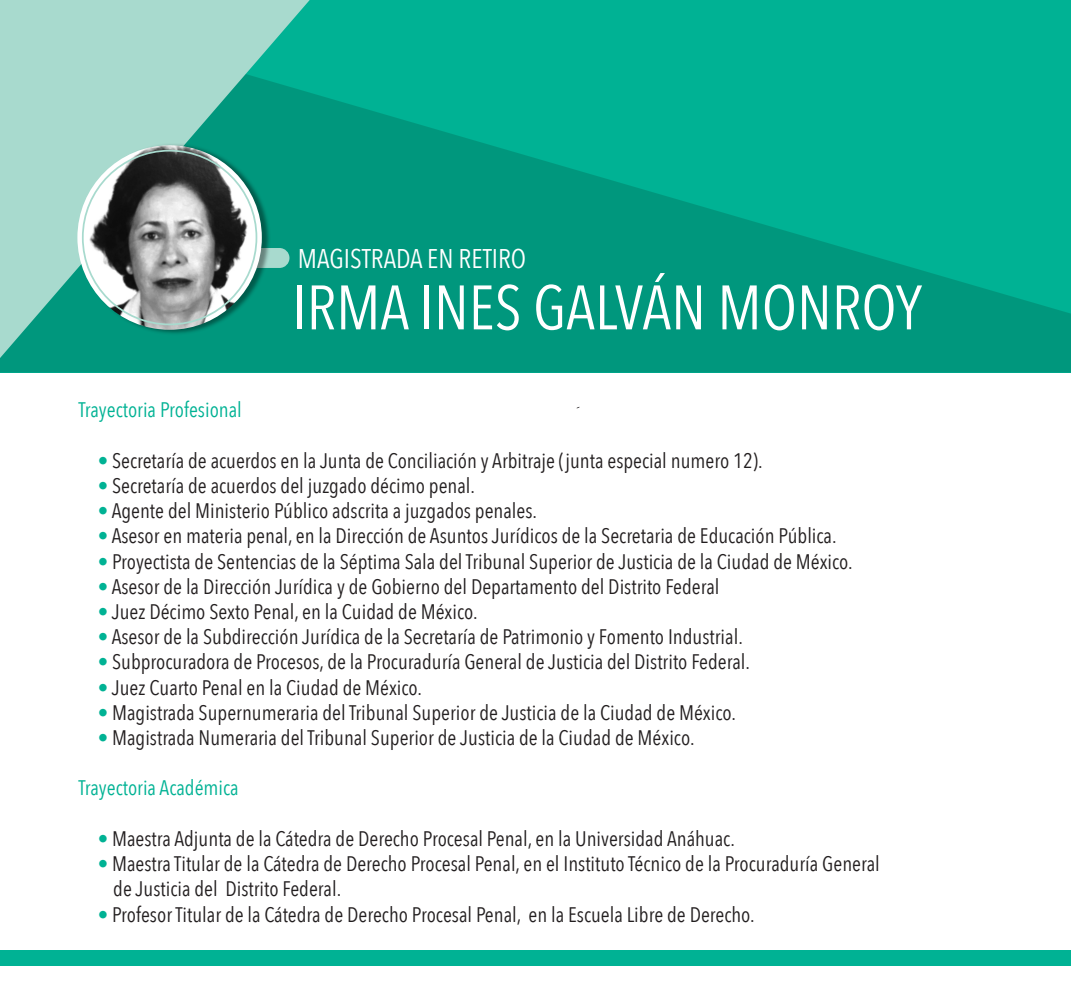
<style>
.page{position:relative;width:1071px;height:987px;background:#fff}
.page>*{position:absolute;margin:0;border:0;box-sizing:border-box;transform-origin:0 0}
.t1{font:61.95px "Avenir Next Condensed";color:#fff}
.t2{font:26.95px "Avenir Next Condensed";color:#fff}
.t3{font:21px/25.2px "Avenir Next Condensed";color:#231f20}
.t4{font:21px "Avenir Next Condensed";color:#00b294}
.s1{color:#00b294}
</style>
<div class="page">
<svg style="left:0;top:2px;width:1071px;height:370px;background:#00a589"></svg>
<svg style="left:0;top:0;width:343px;height:368px;background:#6cc4b3"></svg>
<img style="left:72px;top:128px;width:229px;height:241px">
<img style="left:77px;top:145px;width:185px;height:185px;border-radius:92px">
<div style="left:0;top:950px;width:1071px;height:15px;background:#00b294"></div>
<p class="t2" style="left:298px;top:235px;width:230px">MAGISTRADA EN RETIRO</p>
<h1 class="t1" style="left:292px;top:255px;width:631px">IRMA INES GALVÁN MONROY</h1>
<p class="t4" style="left:78px;top:392px;width:165px">Trayectoria Profesional</p>
<p class="t3" style="left:98px;top:447px;width:667px"><span class="s1">•</span> Secretaría de acuerdos en la Junta de Conciliación y Arbitraje (junta especial numero 12).</p>
<p class="t3" style="left:98px;top:472px;width:379px"><span class="s1">•</span> Secretaría de acuerdos del juzgado décimo penal.</p>
<p class="t3" style="left:98px;top:497px;width:441px"><span class="s1">•</span> Agente del Ministerio Público adscrita a juzgados penales.</p>
<p class="t3" style="left:98px;top:522px;width:740px"><span class="s1">•</span> Asesor en materia penal, en la Dirección de Asuntos Jurídicos de la Secretaria de Educación Pública.</p>
<p class="t3" style="left:98px;top:547px;width:757px"><span class="s1">•</span> Proyectista de Sentencias de la Séptima Sala del Tribunal Superior de Justicia de la Ciudad de México.</p>
<p class="t3" style="left:98px;top:573px;width:623px"><span class="s1">•</span> Asesor de la Dirección Jurídica y de Gobierno del Departamento del Distrito Federal</p>
<p class="t3" style="left:98px;top:598px;width:382px"><span class="s1">•</span> Juez Décimo Sexto Penal, en la Cuidad de México.</p>
<p class="t3" style="left:98px;top:623px;width:647px"><span class="s1">•</span> Asesor de la Subdirección Jurídica de la Secretaría de Patrimonio y Fomento Industrial.</p>
<p class="t3" style="left:98px;top:648px;width:654px"><span class="s1">•</span> Subprocuradora de Procesos, de la Procuraduría General de Justicia del Distrito Federal.</p>
<p class="t3" style="left:98px;top:673px;width:326px"><span class="s1">•</span> Juez Cuarto Penal en la Ciudad de México.</p>
<p class="t3" style="left:98px;top:699px;width:640px"><span class="s1">•</span> Magistrada Supernumeraria del Tribunal Superior de Justicia de la Ciudad de México.</p>
<p class="t3" style="left:98px;top:724px;width:598px"><span class="s1">•</span> Magistrada Numeraria del Tribunal Superior de Justicia de la Ciudad de México.</p>
<p class="t4" style="left:78px;top:770px;width:162px">Trayectoria Académica</p>
<p class="t3" style="left:98px;top:825px;width:639px"><span class="s1">•</span> Maestra Adjunta de la Cátedra de Derecho Procesal Penal, en la Universidad Anáhuac.</p>
<p class="t3" style="left:113px;top:850px;width:768px;text-indent:-16px"><span class="s1">•</span> Maestra Titular de la Cátedra de Derecho Procesal Penal, en el Instituto Técnico de la Procuraduría General de Justicia del Distrito Federal.</p>
<p class="t3" style="left:98px;top:900px;width:659px"><span class="s1">•</span> Profesor Titular de la Cátedra de Derecho Procesal Penal, en la Escuela Libre de Derecho.</p>
</div>
